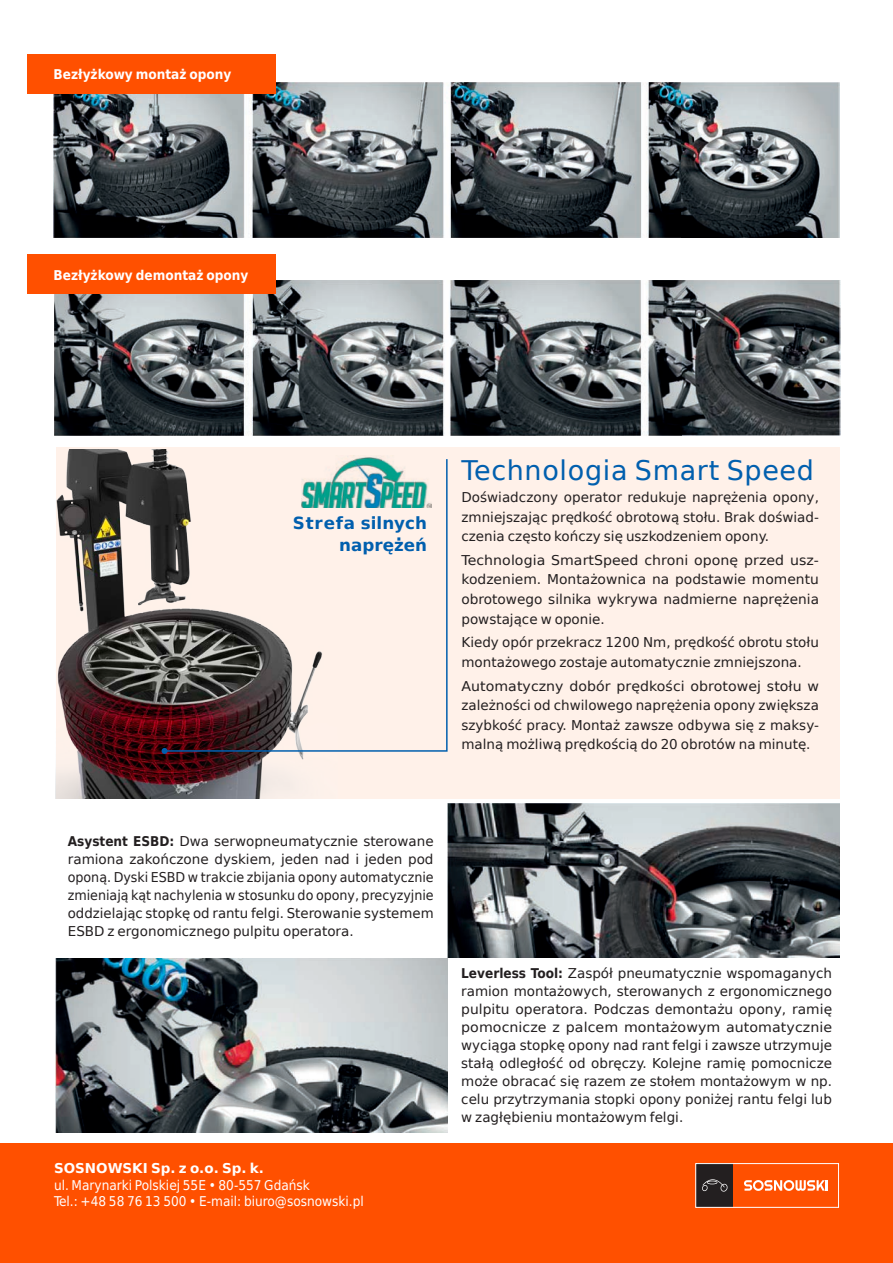
<style>
.page{position:relative;width:893px;height:1263px;background:#fff}
.page>*{position:absolute;margin:0;border:0;box-sizing:border-box;transform-origin:0 0}
.Styl_akapitowy_1{font:27px "DejaVu Sans";letter-spacing:.025em;color:#015fae}
.Styl_akapitowy_1-2{font:700 16.65px "DejaVu Sans";color:#015fae}
.Styl_akapitowy_1-3{font:13.5px/18px "DejaVu Sans";color:#231f20;text-align:justify}
.Styl_akapitowy_1-4{font:13.5px/19.5px "DejaVu Sans";color:#231f20;text-align:justify;scale:1.05 1}
.Styl_akapitowy_1-5{font:13.5px "DejaVu Sans Condensed";color:#fff}
.Styl_akapitowy_1-6{font:700 13.5px "DejaVu Sans Condensed";color:#fff}
.Styl_akapitowy_1-7{font:700 13.5px "DejaVu Sans";color:#fff}
.s1{font-family:"DejaVu Sans Condensed";font-weight:700}
</style>
<div class="page">
<img style="left:54px;top:281px;width:786px;height:154px">
<img style="left:54px;top:83px;width:785px;height:154px">
<div style="left:28px;top:54px;width:248px;height:40px;background:#ff5000"></div>
<div style="left:28px;top:254px;width:248px;height:40px;background:#ff5000"></div>
<div style="left:0;top:1143px;width:893px;height:120px;background:#ff5000"></div>
<div style="left:696px;top:1163px;width:37px;height:44px;background:#231f20"></div>
<svg style="left:744px;top:1180px;width:84px;height:11px"></svg>
<svg style="left:702px;top:1179px;width:26px;height:13px"></svg>
<div style="left:695px;top:1163px;width:144px;height:45px;border:1px solid #fff"></div>
<div style="left:56px;top:447px;width:783px;height:351px;background:#ffeee4"></div>
<img style="left:55px;top:450px;width:249px;height:348px">
<svg style="left:163px;top:458px;width:285px;height:294px"></svg>
<svg style="left:162px;top:748px;width:6px;height:6px"></svg>
<img style="left:55px;top:958px;width:393px;height:175px">
<img style="left:447px;top:803px;width:393px;height:155px">
<p class="Styl_akapitowy_1-6" style="left:54px;top:63px;width:179px">Bezłyżkowy montaż opony</p>
<p class="Styl_akapitowy_1-6" style="left:54px;top:264px;width:196px">Bezłyżkowy demontaż opony</p>
<p class="Styl_akapitowy_1-2" style="left:293px;top:509px;width:136px">Strefa silnych</p>
<p class="Styl_akapitowy_1-2" style="left:339px;top:532px;width:89px">naprężeń</p>
<p class="Styl_akapitowy_1" style="left:461px;top:446px;width:354px">Technologia Smart Speed</p>
<p class="Styl_akapitowy_1-3" style="left:461px;top:487px;width:359px;line-height:19.5px">Doświadczony operator redukuje naprężenia opony, zmniejszając prędkość obrotową stołu. Brak doświad&shy;czenia często kończy się uszkodzeniem opony.</p>
<p class="Styl_akapitowy_1-4" style="left:461px;top:550px;width:342px">Technologia SmartSpeed chroni oponę przed usz&shy;kodzeniem. Montażownica na podstawie momentu obrotowego silnika wykrywa nadmierne naprężenia powstające w oponie.</p>
<p class="Styl_akapitowy_1-3" style="left:461px;top:632px;width:359px;line-height:19.5px">Kiedy opór przekracz 1200 Nm, prędkość obrotu stołu montażowego zostaje automatycznie zmniejszona.</p>
<p class="Styl_akapitowy_1-4" style="left:461px;top:675px;width:342px">Automatyczny dobór prędkości obrotowej stołu w zależności od chwilowego naprężenia opony zwiększa szybkość pracy. Montaż zawsze odbywa się z maksy&shy;malną możliwą prędkością do 20 obrotów na minutę.</p>
<p class="Styl_akapitowy_1-3" style="left:68px;top:831px;width:367px"><span class="s1">Asystent ESBD:</span> Dwa serwopneumatycznie sterowane ramiona zakończone dyskiem, jeden nad i jeden pod oponą. Dyski ESBD w trakcie zbijania opony automatycznie zmieniają kąt nachylenia w stosunku do opony, precyzyjnie oddzielając stopkę od rantu felgi. Sterowanie systemem ESBD z ergonomicznego pulpitu operatora.</p>
<p class="Styl_akapitowy_1-7" style="left:54px;top:1157px;width:212px">SOSNOWSKI Sp. z o.o. Sp. k.</p>
<p class="Styl_akapitowy_1-5" style="left:54px;top:1173px;width:257px">ul. Marynarki Polskiej 55E • 80-557 Gdańsk</p>
<p class="Styl_akapitowy_1-5" style="left:54px;top:1189px;width:311px">Tel.: +48 58 76 13 500 • E-mail: biuro@sosnowski.pl</p>
<p class="Styl_akapitowy_1-3" style="left:461px;top:964px;width:372px"><span class="s1">Leverless Tool:</span> Zaspół pneumatycznie wspomaganych ramion montażowych, sterowanych z ergonomicznego pulpitu operatora. Podczas demontażu opony, ramię pomocnicze z palcem montażowym automatycznie wyciąga stopkę opony nad rant felgi i zawsze utrzymuje stałą odległość od obręczy. Kolejne ramię pomocnicze może obracać się razem ze stołem montażowym w np. celu przytrzymania stopki opony poniżej rantu felgi lub w zagłębieniu montażowym felgi.</p>
</div>
